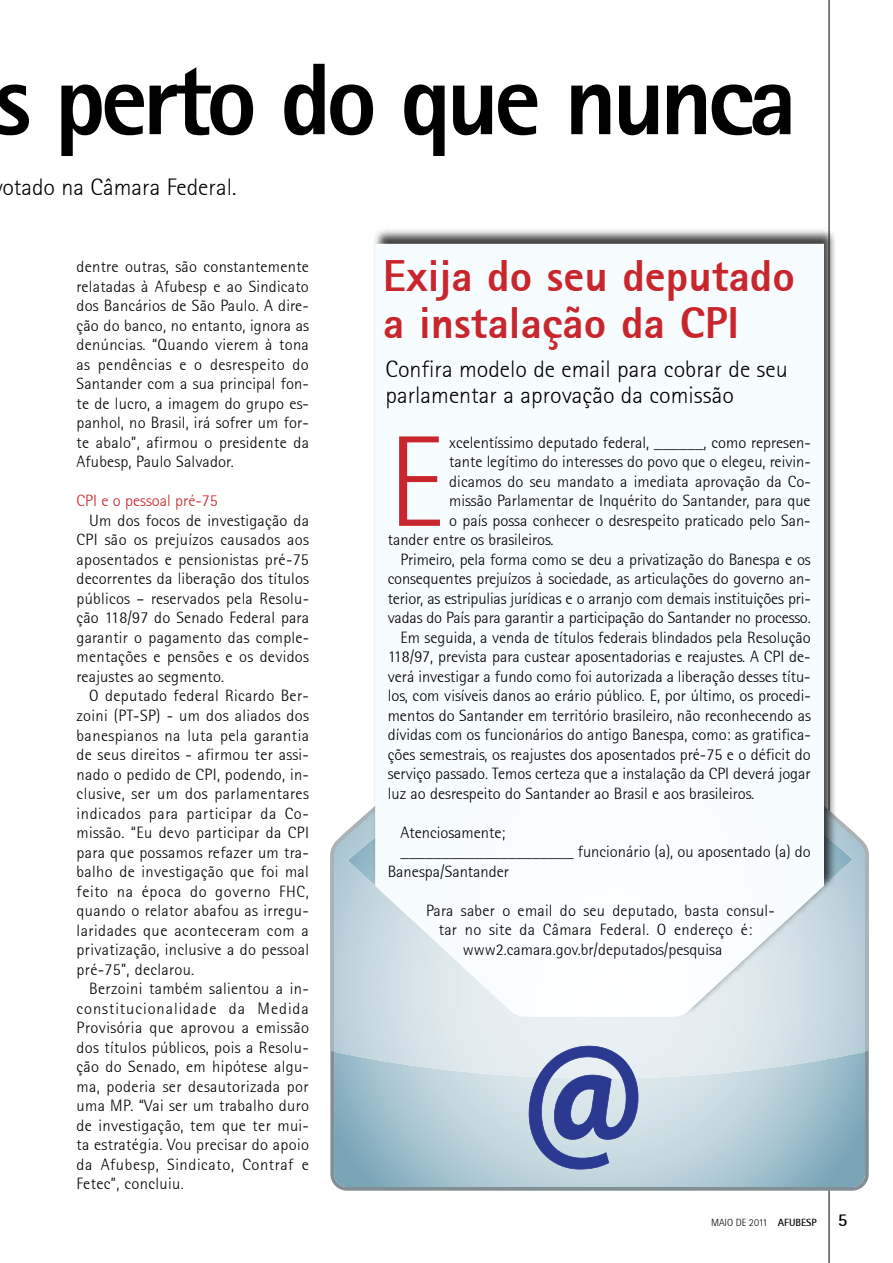
<style>
.page{position:relative;width:893px;height:1263px;background:#fff}
.page>*{position:absolute;margin:0;border:0;box-sizing:border-box;transform-origin:0 0}
.t1{font:300 129.6px "Rotis Semi Sans 45";color:#c9252c}
.t2{font:800 102px "Rotis Sans Serif 75";letter-spacing:-.05em;color:#000}
.t3{font:800 45px/46.5px "Rotis Sans Serif 75";color:#c9252c}
.t4{font:300 24px/25.5px "Rotis Sans Serif 45";color:#000}
.t5{font:300 16.5px/19.5px "Rotis Semi Sans 45";color:#000;text-align:justify}
.t6{font:300 16.5px "Rotis Semi Sans 45";color:#c9252c}
.t7{font:300 10.5px "Rotis Sans Serif 45";color:#000}
.s1{font-family:"Rotis Sans Serif 65";font-weight:700}
.s2{font-family:"Rotis Sans Serif 65";font-weight:700;font-size:18px}
</style>
<div class="page">
<hr style="left:829px;top:0;width:1px;height:1263px;background:#000">
<svg style="left:330px;top:1052px;width:539px;height:139px"></svg>
<svg style="left:334px;top:1052px;width:531px;height:26px"></svg>
<svg style="left:330px;top:809px;width:539px;height:243px"></svg>
<div style="left:372px;top:227px;width:465px;height:789px;background:#000;opacity:.75"></div>
<svg style="left:375px;top:244px;width:449px;height:773px"></svg>
<svg style="left:529px;top:1046px;width:109px;height:123px"></svg>
<h2 class="t2" style="left:-6px;top:35px;width:805px">s perto do que nunca</h2>
<h3 class="t4" style="left:2px;top:174px;width:236px">otado na Câmara Federal.</h3>
<p class="t5" style="left:77px;top:257px;width:234px">dentre outras, são constantemente relatadas à Afubesp e ao Sindicato dos Bancários de São Paulo. A dire&shy;ção do banco, no entanto, ignora as denúncias. “Quando vierem à tona as pendências e o desrespeito do Santander com a sua principal fon&shy;te de lucro, a imagem do grupo es&shy;panhol, no Brasil, irá sofrer um for&shy;te abalo”, afirmou o presidente da Afubesp, Paulo Salvador.</p>
<p class="t6" style="left:77px;top:491px;width:143px">CPI e o pessoal pré-75</p>
<p class="t5" style="left:77px;top:511px;width:234px;text-indent:13px">Um dos focos de investigação da CPI são os prejuízos causados aos aposentados e pensionistas pré-75 decorrentes da liberação dos títulos públicos – reservados pela Resolu&shy;ção 118/97 do Senado Federal para garantir o pagamento das comple&shy;mentações e pensões e os devidos reajustes ao segmento.</p>
<p class="t5" style="left:77px;top:686px;width:234px;text-indent:13px">O deputado federal Ricardo Ber&shy;zoini (PT-SP) - um dos aliados dos banespianos na luta pela garantia de seus direitos - afirmou ter assi&shy;nado o pedido de CPI, podendo, in&shy;clusive, ser um dos parlamentares indicados para participar da Co&shy;missão. “Eu devo participar da CPI para que possamos refazer um tra&shy;balho de investigação que foi mal feito na época do governo FHC, quando o relator abafou as irregu&shy;laridades que aconteceram com a privatização, inclusive a do pessoal pré-75”, declarou.</p>
<p class="t5" style="left:77px;top:979px;width:234px;text-indent:13px">Berzoini também salientou a in&shy;constitucionalidade da Medida Provisória que aprovou a emissão dos títulos públicos, pois a Resolu&shy;ção do Senado, em hipótese algu&shy;ma, poderia ser desautorizada por uma MP. “Vai ser um trabalho duro de investigação, tem que ter mui&shy;ta estratégia. Vou precisar do apoio da Afubesp, Sindicato, Contraf e Fetec”, concluiu.</p>
<h3 class="t3" style="left:383px;top:252px;width:414px">Exija do seu deputado a instalação da CPI</h3>
<h3 class="t4" style="left:386px;top:356px;width:404px">Confira modelo de email para cobrar de seu parlamentar a aprovação da comissão</h3>
<h1 class="t1" style="left:388px;top:408px;width:59px">E</h1>
<p class="t5" style="left:449px;top:432px;width:363px">xcelentíssimo deputado federal, ______, como represen-</p>
<p class="t5" style="left:449px;top:452px;width:363px">tante legítimo do interesses do povo que o elegeu, reivin-</p>
<p class="t5" style="left:449px;top:471px;width:363px">dicamos do seu mandato a imediata aprovação da Co-</p>
<p class="t5" style="left:449px;top:491px;width:363px">missão Parlamentar de Inquérito do Santander, para que</p>
<p class="t5" style="left:449px;top:510px;width:363px">o país possa conhecer o desrespeito praticado pelo San-</p>
<p class="t5" style="left:388px;top:530px;width:167px">tander entre os brasileiros.</p>
<p class="t5" style="left:400px;top:549px;width:412px">Primeiro, pela forma como se deu a privatização do Banespa e os</p>
<p class="t5" style="left:388px;top:569px;width:425px">consequentes prejuízos à sociedade, as articulações do governo an-</p>
<p class="t5" style="left:388px;top:588px;width:425px">terior, as estripulias jurídicas e o arranjo com demais instituições pri-</p>
<p class="t5" style="left:388px;top:608px;width:425px">vadas do País para garantir a participação do Santander no processo.</p>
<p class="t5" style="left:400px;top:627px;width:412px">Em seguida, a venda de títulos federais blindados pela Resolução</p>
<p class="t5" style="left:388px;top:647px;width:424px">118/97, prevista para custear aposentadorias e reajustes. A CPI de-</p>
<p class="t5" style="left:388px;top:666px;width:424px">verá investigar a fundo como foi autorizada a liberação desses títu-</p>
<p class="t5" style="left:388px;top:686px;width:425px">los, com visíveis danos ao erário público. E, por último, os procedi-</p>
<p class="t5" style="left:388px;top:705px;width:425px">mentos do Santander em território brasileiro, não reconhecendo as</p>
<p class="t5" style="left:388px;top:725px;width:425px">dívidas com os funcionários do antigo Banespa, como: as gratifica-</p>
<p class="t5" style="left:388px;top:744px;width:425px">ções semestrais, os reajustes dos aposentados pré-75 e o déficit do</p>
<p class="t5" style="left:388px;top:764px;width:425px">serviço passado. Temos certeza que a instalação da CPI deverá jogar</p>
<p class="t5" style="left:388px;top:783px;width:368px">luz ao desrespeito do Santander ao Brasil e aos brasileiros.</p>
<p class="t5" style="left:400px;top:823px;width:107px">Atenciosamente;</p>
<p class="t5" style="left:400px;top:842px;width:412px">_____________________ funcionário (a), ou aposentado (a) do</p>
<p class="t5" style="left:388px;top:862px;width:123px">Banespa/Santander</p>
<p class="t5" style="left:426px;top:901px;width:350px">Para saber o email do seu deputado, basta consul-</p>
<p class="t5" style="left:439px;top:920px;width:315px">tar no site da Câmara Federal. O endereço é:</p>
<p class="t5" style="left:463px;top:940px;width:261px">www2.camara.gov.br/deputados/pesquisa</p>
<p class="t7" style="left:711px;top:1216px;width:138px">maio de 2011 <span class="s1">AFUBESP</span> <span class="s2">5</span></p>
</div>
